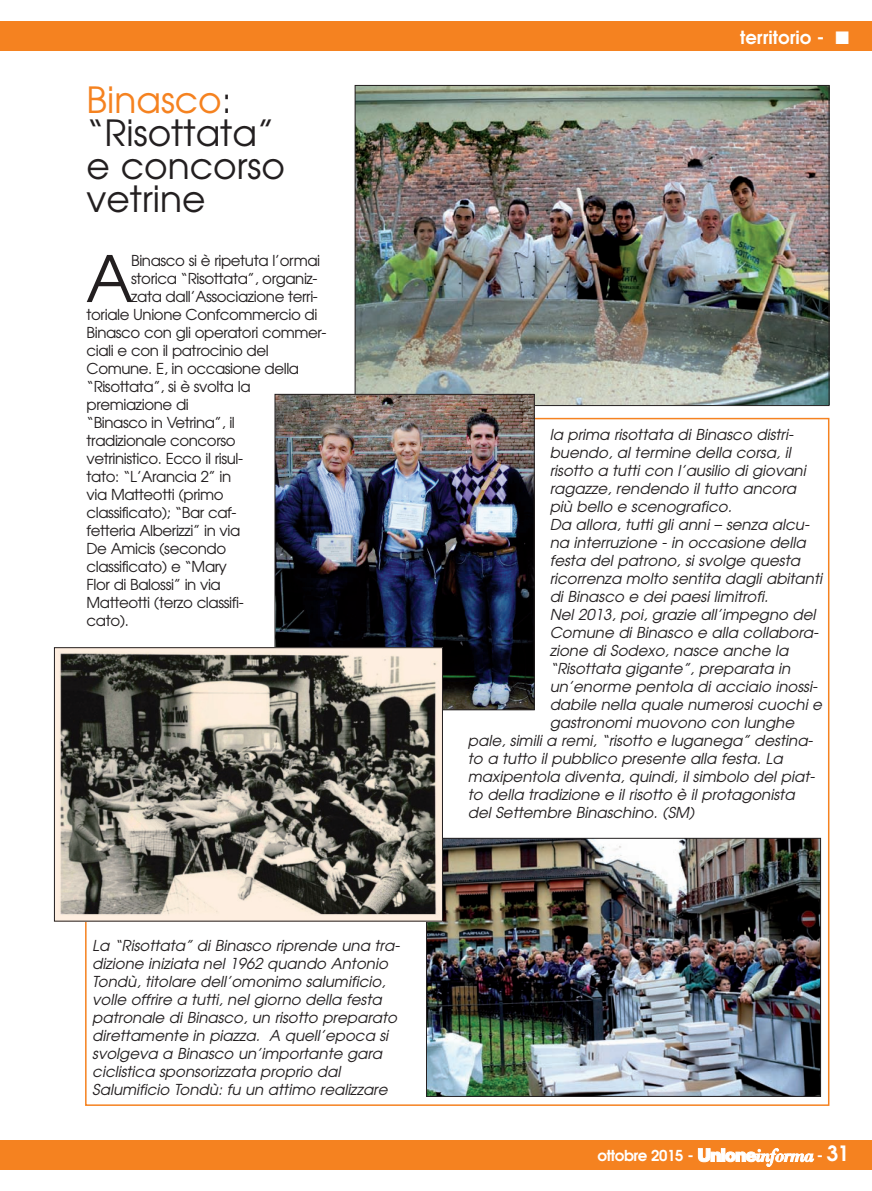
<style>
.page{position:relative;width:872px;height:1191px;background:#fff}
.page>*{position:absolute;margin:0;border:0;box-sizing:border-box;transform-origin:0 0}
.t1{font:63.75px "Avant Garde";color:#231f20}
.t2{font:36px/33px "Avant Garde";color:#231f20}
.t3{font:600 18px "Avant Garde";color:#fff}
.t4{font:italic 15px/18px "Avant Garde";color:#231f20}
.t5{font:15px "Avant Garde";letter-spacing:-.03em;color:#231f20}
.t6{font:600 15px "Avant Garde";letter-spacing:-.03em;color:#fff}
.s1{color:#f58220}
.s2{font-family:"Helvetica Neue";font-weight:900;font-size:18px}
.s3{font-family:"Bodoni BE";font-weight:500;font-style:italic;font-size:18px}
.s4{font-size:21px}
</style>
<div class="page">
<div style="left:0;top:1140px;width:872px;height:29px;background:#f58220"></div>
<div style="left:0;top:21px;width:872px;height:30px;background:#f58220"></div>
<img style="left:357px;top:87px;width:470px;height:317px">
<img style="left:428px;top:840px;width:391px;height:254px">
<div style="left:426px;top:838px;width:395px;height:258px;border:1px solid #231f20"></div>
<img style="left:277px;top:396px;width:255px;height:312px">
<div style="left:275px;top:394px;width:259px;height:316px;border:1px solid #231f20"></div>
<img style="left:56px;top:649px;width:385px;height:270px">
<div style="left:54px;top:647px;width:389px;height:274px;border:1px solid #231f20"></div>
<h2 class="t2" style="left:87px;top:87px;width:200px"><span class="s1">Binasco</span>: “Risottata” e concorso vetrine</h2>
<h1 class="t1" style="left:86px;top:255px;width:49px">A</h1>
<p class="t5" style="left:131px;top:255px;width:190px">Binasco si è ripetuta l’ormai</p>
<p class="t5" style="left:131px;top:273px;width:188px">storica “Risottata”, organiz-</p>
<p class="t5" style="left:131px;top:291px;width:188px">zata dall’Associazione terri-</p>
<p class="t5" style="left:87px;top:309px;width:232px">toriale Unione Confcommercio di</p>
<p class="t5" style="left:87px;top:327px;width:241px">Binasco con gli operatori commer-</p>
<p class="t5" style="left:87px;top:345px;width:184px">ciali e con il patrocinio del</p>
<p class="t5" style="left:87px;top:363px;width:214px">Comune. E, in occasione della</p>
<p class="t5" style="left:87px;top:381px;width:165px">“Risottata”, si è svolta la</p>
<p class="t5" style="left:87px;top:399px;width:104px">premiazione di</p>
<p class="t5" style="left:87px;top:417px;width:150px">“Binasco in Vetrina”, il</p>
<p class="t5" style="left:87px;top:435px;width:151px">tradizionale concorso</p>
<p class="t5" style="left:87px;top:453px;width:158px">vetrinistico. Ecco il risul-</p>
<p class="t5" style="left:87px;top:471px;width:146px">tato: “L’Arancia 2” in</p>
<p class="t5" style="left:87px;top:489px;width:138px">via Matteotti (primo</p>
<p class="t5" style="left:87px;top:507px;width:151px">classificato); “Bar caf-</p>
<p class="t5" style="left:87px;top:525px;width:155px">fetteria Alberizzi” in via</p>
<p class="t5" style="left:87px;top:543px;width:141px">De Amicis (secondo</p>
<p class="t5" style="left:87px;top:561px;width:142px">classificato) e “Mary</p>
<p class="t5" style="left:87px;top:579px;width:136px">Flor di Balossi” in via</p>
<p class="t5" style="left:87px;top:597px;width:159px">Matteotti (terzo classifi-</p>
<p class="t5" style="left:87px;top:615px;width:44px">cato).</p>
<p class="t4" style="left:92px;top:937px;width:311px">La “Risottata” di Binasco riprende una tra&shy;dizione iniziata nel 1962 quando Antonio Tondù, titolare dell’omonimo salumificio, volle offrire a tutti, nel giorno della festa patronale di Binasco, un risotto preparato direttamente in piazza. A quell’epoca si svolgeva a Binasco un’importante gara ciclistica sponsorizzata proprio dal Salumificio Tondù: fu un attimo realizzare</p>
<p class="t3" style="left:740px;top:31px;width:111px">territorio - ■</p>
<p class="t4" style="left:549px;top:426px;width:247px">la prima risottata di Binasco distri-</p>
<p class="t4" style="left:549px;top:444px;width:245px">buendo, al termine della corsa, il</p>
<p class="t4" style="left:549px;top:462px;width:260px">risotto a tutti con l’ausilio di giovani</p>
<p class="t4" style="left:549px;top:480px;width:251px">ragazze, rendendo il tutto ancora</p>
<p class="t4" style="left:549px;top:498px;width:186px">più bello e scenografico.</p>
<p class="t4" style="left:549px;top:516px;width:263px">Da allora, tutti gli anni – senza alcu-</p>
<p class="t4" style="left:549px;top:534px;width:260px">na interruzione - in occasione della</p>
<p class="t4" style="left:549px;top:552px;width:254px">festa del patrono, si svolge questa</p>
<p class="t4" style="left:549px;top:570px;width:276px">ricorrenza molto sentita dagli abitanti</p>
<p class="t4" style="left:549px;top:588px;width:223px">di Binasco e dei paesi limitrofi.</p>
<p class="t4" style="left:549px;top:606px;width:270px">Nel 2013, poi, grazie all’impegno del</p>
<p class="t4" style="left:549px;top:624px;width:272px">Comune di Binasco e alla collabora-</p>
<p class="t4" style="left:549px;top:642px;width:243px">zione di Sodexo, nasce anche la</p>
<p class="t4" style="left:549px;top:660px;width:245px">“Risottata gigante”, preparata in</p>
<p class="t4" style="left:549px;top:678px;width:271px">un’enorme pentola di acciaio inossi-</p>
<p class="t4" style="left:549px;top:696px;width:276px">dabile nella quale numerosi cuochi e</p>
<p class="t4" style="left:549px;top:714px;width:248px">gastronomi muovono con lunghe</p>
<p class="t4" style="left:468px;top:732px;width:349px">pale, simili a remi, “risotto e luganega” destina-</p>
<p class="t4" style="left:468px;top:750px;width:319px">to a tutto il pubblico presente alla festa. La</p>
<p class="t4" style="left:468px;top:768px;width:350px">maxipentola diventa, quindi, il simbolo del piat-</p>
<p class="t4" style="left:468px;top:786px;width:331px">to della tradizione e il risotto è il protagonista</p>
<p class="t4" style="left:468px;top:804px;width:231px">del Settembre Binaschino. (SM)</p>
<p class="t6" style="left:597px;top:1150px;width:253px">ottobre 2015 - <span class="s2">Unione</span><span class="s3">informa</span> - <span class="s4">31</span></p>
</div>
